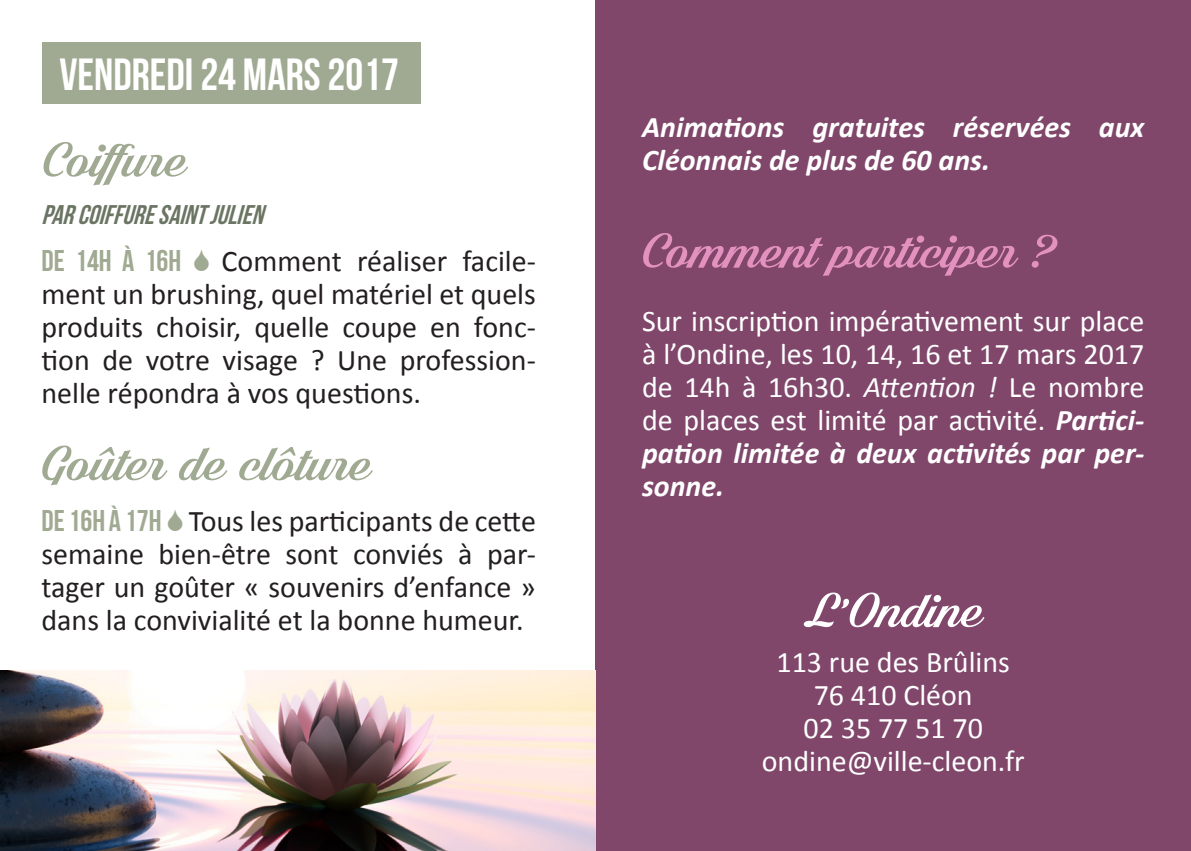
<style>
.page{position:relative;width:1191px;height:851px;background:#fff}
.page>*{position:absolute;margin:0;border:0;box-sizing:border-box;transform-origin:0 0}
.t1{font:54px "Shaded Larch PERSONALUSEONLY";color:#a0aa92}
.t2{font:54px "Shaded Larch PERSONALUSEONLY";color:#e391be}
.t3{font:54px "Shaded Larch PERSONALUSEONLY";color:#fff}
.t4{font:45px "Bebas Neue";color:#fff}
.t5{font:30px/33px "Calibri";color:#231f20;text-align:justify}
.t6{font:30px/33px "Calibri";color:#fff;text-align:justify}
.t7{font:italic 700 30px/33px "Calibri";color:#fff}
.t8{font:30px "Bebas Neue";color:#a0aa92}
.t9{font:italic 27px "Bebas Neue";color:#6b7563}
.s1{font-family:"Bebas Neue";color:#a0aa92}
.s2{font-style:italic}
.s3{font-weight:700;font-style:italic}
</style>
<div class="page">
<div style="left:595px;top:0;width:596px;height:850px;background:#80476b"></div>
<div style="left:43px;top:42px;width:378px;height:61px;background:#a0aa92"></div>
<img style="left:0;top:670px;width:595px;height:180px">
<p class="t4" style="left:60px;top:49px;width:341px">VENDREDI 24 MARS 2017</p>
<p class="t1" style="left:43px;top:129px;width:146px">Coiffure</p>
<p class="t9" style="left:41px;top:200px;width:231px">PARCOIFFURESAINTJULIEN</p>
<p class="t8" style="left:41px;top:244px;width:141px">DE 14H À 16H</p>
<p class="t5" style="left:41px;top:245px;width:496px;text-indent:180px">Comment réaliser facile&shy;ment un brushing, quel matériel et quels produits choisir, quelle coupe en fonc&shy;tion de votre visage ? Une profession&shy;nelle répondra à vos questions.</p>
<p class="t1" style="left:41px;top:432px;width:331px">Goûter de clôture</p>
<p class="t5" style="left:41px;top:505px;width:496px"><span class="s1">DE 16H À 17H</span> Tous les participants de cette semaine bien-être sont conviés à par&shy;tager un goûter « souvenirs d’enfance » dans la convivialité et la bonne humeur.</p>
<p class="t7" style="left:642px;top:110px;width:504px">Animations gratuites réservées aux<br>Cléonnais de plus de 60 ans.</p>
<p class="t2" style="left:642px;top:220px;width:413px">Comment participer ?</p>
<p class="t6" style="left:642px;top:305px;width:504px">Sur inscription impérativement sur place à l’Ondine, les 10, 14, 16 et 17 mars 2017 de 14h à 16h30. <span class="s2">Attention !</span> Le nombre de places est limité par activité. <span class="s3">Partici&shy;pation limitée à deux activités par per&shy;sonne.</span></p>
<p class="t3" style="left:803px;top:579px;width:181px">L’Ondine</p>
<p class="t6" style="left:762px;top:645px;width:264px;text-align:center">113 rue des Brûlins<br>76 410 Cléon<br>02 35 77 51 70 ondine@ville-cleon.fr</p>
</div>
